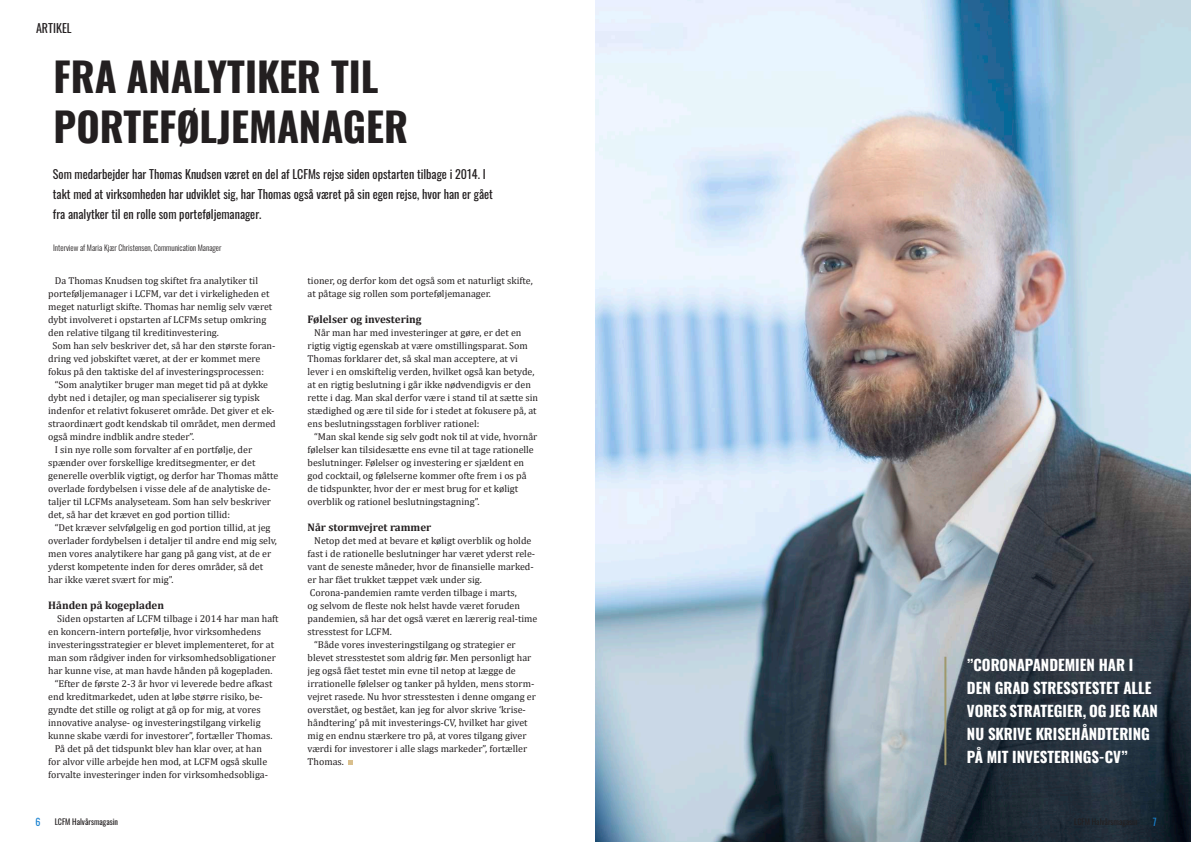
<style>
.page{position:relative;width:1191px;height:842px;background:#fff}
.page>*{position:absolute;margin:0;border:0;box-sizing:border-box;transform-origin:0 0}
.t1{font:700 40px/50px "Oswald";color:#231f20}
.t2{font:700 15px/23px "Oswald";color:#fff}
.t3{font:12px/20px "Oswald";color:#231f20}
.t4{font:700 11px "Cambria";color:#231f20}
.t5{font:10px/13px "Cambria";color:#231f20}
.t6{font:10px "Oswald";color:#1982d1}
.t7{font:300 8px "Oswald";color:#231f20}
.t8{font:8px "Oswald";color:#231f20}
</style>
<div class="page">
<img style="left:595px;top:0;width:596px;height:842px">
<svg style="left:348px;top:760px;width:4px;height:4px"></svg>
<hr style="left:944px;top:657px;width:2px;height:108px;background:#9f986c">
<p class="t3" style="left:36px;top:17px;width:37px">ARTIKEL</p>
<h1 class="t1" style="left:53px;top:48px;width:356px">FRA ANALYTIKER TIL<br>PORTEFØLJEMANAGER</h1>
<p class="t3" style="left:53px;top:163px;width:441px">Som medarbejder har Thomas Knudsen været en del af LCFMs rejse siden opstarten tilbage i 2014. I takt med at virksomheden har udviklet sig, har Thomas også været på sin egen rejse, hvor han er gået fra analytker til en rolle som porteføljemanager.</p>
<p class="t7" style="left:53px;top:240px;width:170px">Interview af Maria Kjær Christensen, Communication Manager</p>
<p class="t5" style="left:55px;top:274px;width:205px">Da Thomas Knudsen tog skiftet fra analytiker til</p>
<p class="t5" style="left:48px;top:287px;width:223px">porteføljemanager i LCFM, var det i virkeligheden et</p>
<p class="t5" style="left:48px;top:300px;width:225px">meget naturligt skifte. Thomas har nemlig selv været</p>
<p class="t5" style="left:48px;top:313px;width:220px">dybt involveret i opstarten af LCFMs setup omkring</p>
<p class="t5" style="left:48px;top:326px;width:172px">den relative tilgang til kreditinvestering.</p>
<p class="t5" style="left:53px;top:339px;width:224px">Som han selv beskriver det, så har den største foran-</p>
<p class="t5" style="left:48px;top:352px;width:214px">dring ved jobskiftet været, at der er kommet mere</p>
<p class="t5" style="left:48px;top:365px;width:217px">fokus på den taktiske del af investeringsprocessen:</p>
<p class="t5" style="left:55px;top:378px;width:215px">“Som analytiker bruger man meget tid på at dykke</p>
<p class="t5" style="left:48px;top:391px;width:213px">dybt ned i detajler, og man specialiserer sig typisk</p>
<p class="t5" style="left:48px;top:404px;width:228px">indenfor et relativt fokuseret område. Det giver et ek-</p>
<p class="t5" style="left:48px;top:417px;width:229px">straordinært godt kendskab til området, men dermed</p>
<p class="t5" style="left:48px;top:430px;width:148px">også mindre indblik andre steder”.</p>
<p class="t5" style="left:55px;top:443px;width:199px">I sin nye rolle som forvalter af en portfølje, der</p>
<p class="t5" style="left:48px;top:456px;width:209px">spænder over forskellige kreditsegmenter, er det</p>
<p class="t5" style="left:48px;top:469px;width:232px">generelle overblik vigtigt, og derfor har Thomas måtte</p>
<p class="t5" style="left:48px;top:482px;width:224px">overlade fordybelsen i visse dele af de analytiske de-</p>
<p class="t5" style="left:48px;top:495px;width:224px">taljer til LCFMs analyseteam. Som han selv beskriver</p>
<p class="t5" style="left:48px;top:508px;width:183px">det, så har det krævet en god portion tillid:</p>
<p class="t5" style="left:55px;top:521px;width:217px">“Det kræver selvfølgelig en god portion tillid, at jeg</p>
<p class="t5" style="left:48px;top:534px;width:230px">overlader fordybelsen i detaljer til andre end mig selv,</p>
<p class="t5" style="left:48px;top:547px;width:224px">men vores analytikere har gang på gang vist, at de er</p>
<p class="t5" style="left:48px;top:560px;width:216px">yderst kompetente inden for deres områder, så det</p>
<p class="t5" style="left:48px;top:573px;width:127px">har ikke været svært for mig”.</p>
<p class="t4" style="left:48px;top:597px;width:117px">Hånden på kogepladen</p>
<p class="t5" style="left:57px;top:612px;width:223px">Siden opstarten af LCFM tilbage i 2014 har man haft</p>
<p class="t5" style="left:48px;top:625px;width:214px">en koncern-intern portefølje, hvor virksomhedens</p>
<p class="t5" style="left:48px;top:638px;width:227px">investeringsstrategier er blevet implementeret, for at</p>
<p class="t5" style="left:48px;top:651px;width:229px">man som rådgiver inden for virksomhedsobligationer</p>
<p class="t5" style="left:48px;top:664px;width:226px">har kunne vise, at man havde hånden på kogepladen.</p>
<p class="t5" style="left:55px;top:677px;width:219px">“Efter de første 2-3 år hvor vi leverede bedre afkast</p>
<p class="t5" style="left:48px;top:690px;width:216px">end kreditmarkedet, uden at løbe større risiko, be-</p>
<p class="t5" style="left:48px;top:703px;width:214px">gyndte det stille og roligt at gå op for mig, at vores</p>
<p class="t5" style="left:48px;top:716px;width:214px">innovative analyse- og investeringstilgang virkelig</p>
<p class="t5" style="left:48px;top:729px;width:226px">kunne skabe værdi for investorer”, fortæller Thomas.</p>
<p class="t5" style="left:55px;top:742px;width:209px">På det på det tidspunkt blev han klar over, at han</p>
<p class="t5" style="left:48px;top:755px;width:220px">for alvor ville arbejde hen mod, at LCFM også skulle</p>
<p class="t5" style="left:48px;top:768px;width:221px">forvalte investeringer inden for virksomhedsobliga-</p>
<p class="t5" style="left:307px;top:274px;width:227px">tioner, og derfor kom det også som et naturligt skifte, at påtage sig rollen som porteføljemanager.</p>
<p class="t4" style="left:307px;top:311px;width:115px">Følelser og investering</p>
<p class="t5" style="left:307px;top:326px;width:232px;text-indent:7px">Når man har med investeringer at gøre, er det en rigtig vigtig egenskab at være omstillingsparat. Som Thomas forklarer det, så skal man acceptere, at vi lever i en omskiftelig verden, hvilket også kan betyde, at en rigtig beslutning i går ikke nødvendigvis er den rette i dag. Man skal derfor være i stand til at sætte sin stædighed og ære til side for i stedet at fokusere på, at ens beslutningsstagen forbliver rationel:</p>
<p class="t5" style="left:307px;top:430px;width:231px;text-indent:7px">“Man skal kende sig selv godt nok til at vide, hvornår følelser kan tilsidesætte ens evne til at tage rationelle beslutninger. Følelser og investering er sjældent en god cocktail, og følelserne kommer ofte frem i os på de tidspunkter, hvor der er mest brug for et køligt overblik og rationel beslutningstagning”.</p>
<p class="t4" style="left:307px;top:519px;width:125px">Når stormvejret rammer</p>
<p class="t5" style="left:314px;top:534px;width:219px">Netop det med at bevare et køligt overblik og holde</p>
<p class="t5" style="left:307px;top:547px;width:229px">fast i de rationelle beslutninger har været yderst rele-</p>
<p class="t5" style="left:307px;top:560px;width:228px">vant de seneste måneder, hvor de finansielle marked-</p>
<p class="t5" style="left:307px;top:573px;width:176px">er har fået trukket tæppet væk under sig.</p>
<p class="t5" style="left:310px;top:586px;width:208px">Corona-pandemien ramte verden tilbage i marts,</p>
<p class="t5" style="left:307px;top:599px;width:214px">og selvom de fleste nok helst havde været foruden</p>
<p class="t5" style="left:307px;top:612px;width:231px">pandemien, så har det også været en lærerig real-time</p>
<p class="t5" style="left:307px;top:625px;width:86px">stresstest for LCFM.</p>
<p class="t5" style="left:314px;top:638px;width:203px">“Både vores investeringstilgang og strategier er</p>
<p class="t5" style="left:307px;top:651px;width:225px">blevet stresstestet som aldrig før. Men personligt har</p>
<p class="t5" style="left:307px;top:664px;width:210px">jeg også fået testet min evne til netop at lægge de</p>
<p class="t5" style="left:307px;top:677px;width:228px">irrationelle følelser og tanker på hylden, mens storm-</p>
<p class="t5" style="left:307px;top:690px;width:230px">vejret rasede. Nu hvor stresstesten i denne omgang er</p>
<p class="t5" style="left:307px;top:703px;width:220px">overstået, og bestået, kan jeg for alvor skrive ‘krise-</p>
<p class="t5" style="left:307px;top:716px;width:221px">håndtering’ på mit investerings-CV, hvilket har givet</p>
<p class="t5" style="left:307px;top:729px;width:220px">mig en endnu stærkere tro på, at vores tilgang giver</p>
<p class="t5" style="left:307px;top:742px;width:221px">værdi for investorer i alle slags markeder”, fortæller</p>
<p class="t5" style="left:307px;top:755px;width:38px">Thomas.</p>
<h2 class="t2" style="left:967px;top:652px;width:192px">”CORONAPANDEMIEN HAR I<br>DEN GRAD STRESSTESTET ALLE<br>VORES STRATEGIER, OG JEG KAN<br>NU SKRIVE KRISEHÅNDTERING<br>PÅ MIT INVESTERINGS-CV”</h2>
<p class="t6" style="left:35px;top:813px;width:7px">6</p>
<p class="t8" style="left:55px;top:815px;width:65px">LCFM Halvårsmagasin</p>
<p class="t6" style="left:1152px;top:813px;width:5px">7</p>
</div>
